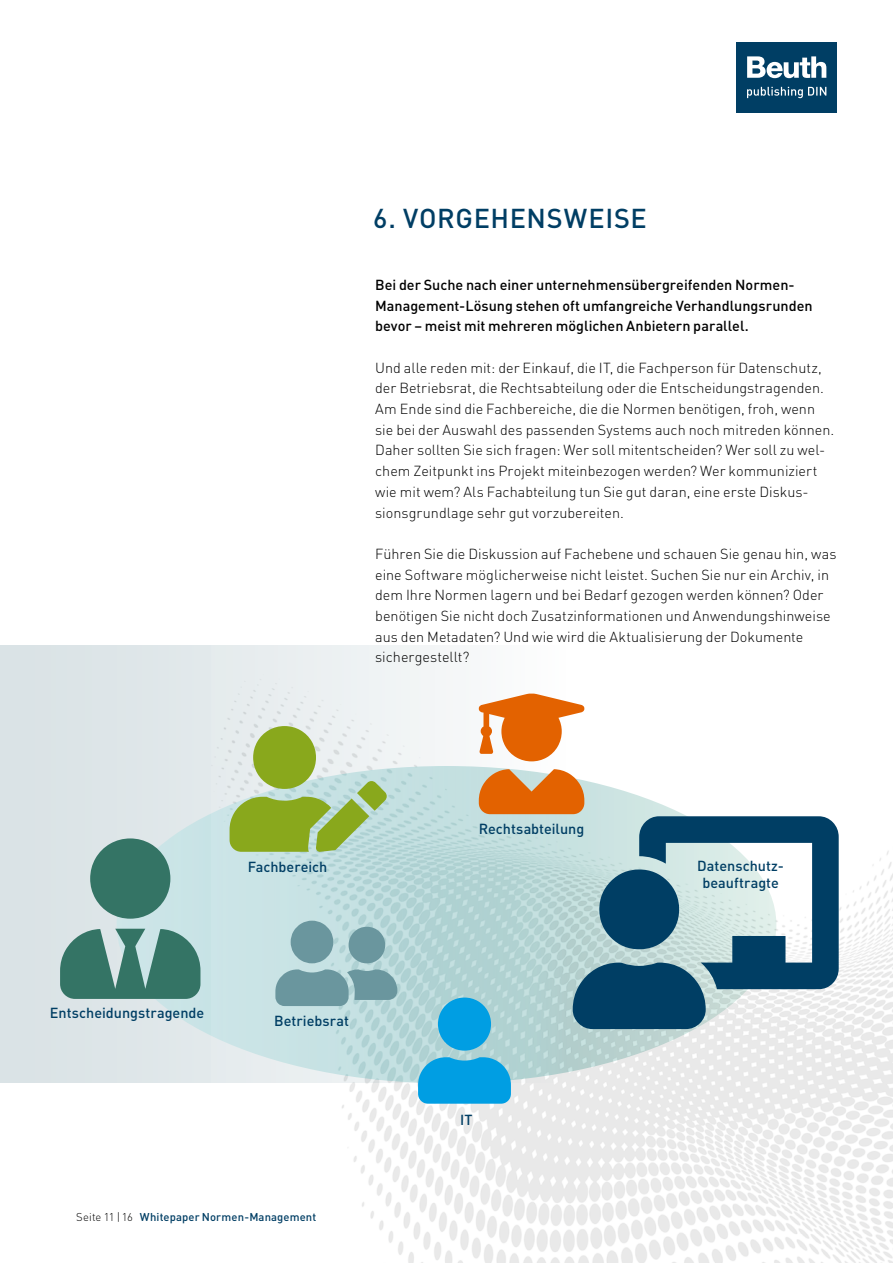
<style>
.page{position:relative;width:893px;height:1263px;background:#fff}
.page>*{position:absolute;margin:0;border:0;box-sizing:border-box;transform-origin:0 0}
.t1{font:500 27px "DIN";letter-spacing:.025em;color:#003e64}
.t2{font:300 14.4px/20.7px "DIN";color:#000}
.t3{font:500 14.4px/20.7px "DIN";color:#000}
.t4{font:500 14.4px/16.5px "DIN";color:#003e64;text-align:center}
.t5{font:500 11.25px "DIN";letter-spacing:.01em;color:#003e64}
.s1{font-weight:300;color:#000}
</style>
<div class="page">
<div style="left:737px;top:43px;width:100px;height:70px;background:#003e64"></div>
<svg style="left:747px;top:56px;width:79px;height:22px"></svg>
<svg style="left:747px;top:87px;width:79px;height:11px"></svg>
<div style="left:0;top:645px;width:566px;height:438px;background:#dae3e6"></div>
<img style="left:211px;top:645px;width:682px;height:618px">
<svg style="left:117px;top:766px;width:659px;height:317px"></svg>
<svg style="left:478px;top:691px;width:107px;height:123px;background:#e8f2f2"></svg>
<svg style="left:117px;top:836px;width:83px;height:163px"></svg>
<svg style="left:573px;top:813px;width:266px;height:216px"></svg>
<svg style="left:230px;top:724px;width:157px;height:128px"></svg>
<svg style="left:275px;top:919px;width:122px;height:87px;background:#c2dee0"></svg>
<svg style="left:418px;top:996px;width:93px;height:107px;background:#bed9d9"></svg>
<h1 class="t1" style="left:373px;top:201px;width:275px">6. VORGEHENSWEISE</h1>
<p class="t3" style="left:375px;top:274px;width:439px">Bei der Suche nach einer unternehmensübergreifenden Normen-<br>Management-Lösung stehen oft umfangreiche Verhandlungsrunden bevor – meist mit mehreren möglichen Anbietern parallel.</p>
<p class="t2" style="left:375px;top:357px;width:461px">Und alle reden mit: der Einkauf, die IT, die Fachperson für Datenschutz, der Betriebsrat, die Rechtsabteilung oder die Entscheidungstragenden.<br>Am Ende sind die Fachbereiche, die die Normen benötigen, froh, wenn sie bei der Auswahl des passenden Systems auch noch mitreden können.<br>Daher sollten Sie sich fragen: Wer soll mitentscheiden? Wer soll zu wel&shy;chem Zeitpunkt ins Projekt miteinbezogen werden? Wer kommuniziert wie mit wem? Als Fachabteilung tun Sie gut daran, eine erste Diskus&shy;sionsgrundlage sehr gut vorzubereiten.</p>
<p class="t2" style="left:375px;top:543px;width:463px">Führen Sie die Diskussion auf Fachebene und schauen Sie genau hin, was eine Software möglicherweise nicht leistet. Suchen Sie nur ein Archiv, in dem Ihre Normen lagern und bei Bedarf gezogen werden können? Oder benötigen Sie nicht doch Zusatzinformationen und Anwendungshinweise aus den Metadaten? Und wie wird die Aktualisierung der Dokumente sichergestellt?</p>
<p class="t4" style="left:248px;top:858px;width:81px">Fachbereich</p>
<p class="t4" style="left:50px;top:1004px;width:156px">Entscheidungstragende</p>
<p class="t4" style="left:274px;top:1012px;width:76px">Betriebsrat</p>
<p class="t5" style="left:76px;top:1210px;width:242px"><span class="s1">Seite 11 | 16</span> Whitepaper Normen-Management</p>
<p class="t4" style="left:479px;top:820px;width:107px">Rechtsabteilung</p>
<p class="t4" style="left:460px;top:1111px;width:14px">IT</p>
<p class="t4" style="left:697px;top:857px;width:88px">Datenschutz&shy;beauftragte</p>
</div>
